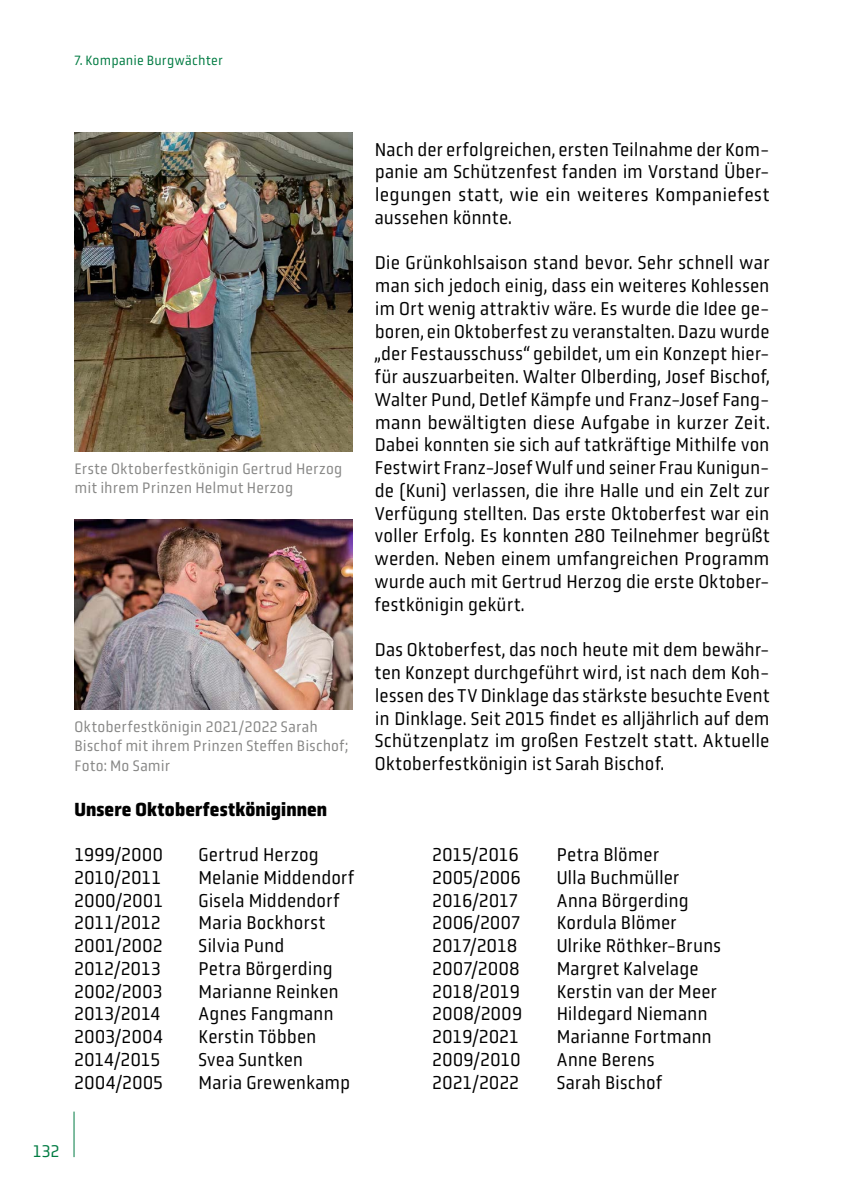
<style>
.page{position:relative;width:844px;height:1191px;background:#fff}
.page>*{position:absolute;margin:0;border:0;box-sizing:border-box;transform-origin:0 0}
.t1{font:19.25px/22.8px "Obvia Narrow";color:#000;text-align:justify}
.t2{font:700 19.25px "Obvia Narrow";letter-spacing:.005em;color:#000}
.t3{font:17.5px "Obvia Narrow";color:#007b42}
.t4{font:15.75px/19.2px "Obvia Narrow";letter-spacing:.015em;color:#878786}
.t5{font:14px "Obvia Narrow";letter-spacing:.02em;color:#007b42}
</style>
<div class="page">
<hr style="left:74px;top:1111px;width:1px;height:46px;background:#007b42">
<img style="left:74px;top:519px;width:278px;height:190px">
<img style="left:74px;top:133px;width:278px;height:318px">
<p class="t5" style="left:74px;top:52px;width:150px">7. Kompanie Burgwächter</p>
<p class="t4" style="left:74px;top:459px;width:269px">Erste Oktoberfestkönigin Gertrud Herzog mit ihrem Prinzen Helmut Herzog</p>
<p class="t4" style="left:74px;top:717px;width:275px">Oktoberfestkönigin 2021/2022 Sarah<br>Bischof mit ihrem Prinzen Steffen Bischof;<br>Foto: Mo Samir</p>
<p class="t2" style="left:74px;top:797px;width:254px">Unsere Oktoberfestköniginnen</p>
<p class="t1" style="left:74px;top:843px;width:90px">1999/2000</p>
<p class="t1" style="left:198px;top:843px;width:122px">Gertrud Herzog</p>
<p class="t1" style="left:74px;top:866px;width:88px">2010/2011</p>
<p class="t1" style="left:198px;top:866px;width:157px">Melanie Middendorf</p>
<p class="t1" style="left:74px;top:888px;width:90px">2000/2001</p>
<p class="t1" style="left:198px;top:888px;width:142px">Gisela Middendorf</p>
<p class="t1" style="left:74px;top:911px;width:88px">2011/2012</p>
<p class="t1" style="left:198px;top:911px;width:128px">Maria Bockhorst</p>
<p class="t1" style="left:74px;top:934px;width:89px">2001/2002</p>
<p class="t1" style="left:198px;top:934px;width:87px">Silvia Pund</p>
<p class="t1" style="left:74px;top:957px;width:88px">2012/2013</p>
<p class="t1" style="left:198px;top:957px;width:136px">Petra Börgerding</p>
<p class="t1" style="left:74px;top:979px;width:90px">2002/2003</p>
<p class="t1" style="left:198px;top:979px;width:142px">Marianne Reinken</p>
<p class="t1" style="left:74px;top:1002px;width:87px">2013/2014</p>
<p class="t1" style="left:198px;top:1002px;width:136px">Agnes Fangmann</p>
<p class="t1" style="left:74px;top:1025px;width:90px">2003/2004</p>
<p class="t1" style="left:198px;top:1025px;width:119px">Kerstin Többen</p>
<p class="t1" style="left:74px;top:1048px;width:87px">2014/2015</p>
<p class="t1" style="left:198px;top:1048px;width:106px">Svea Suntken</p>
<p class="t1" style="left:74px;top:1070px;width:90px">2004/2005</p>
<p class="t1" style="left:198px;top:1070px;width:153px">Maria Grewenkamp</p>
<p class="t1" style="left:375px;top:138px;width:396px">Nach der erfolgreichen, ersten Teilnahme der Kom&shy;panie am Schützenfest fanden im Vorstand Über&shy;legungen statt, wie ein weiteres Kompaniefest aussehen könnte.</p>
<p class="t1" style="left:375px;top:251px;width:396px">Die Grünkohlsaison stand bevor. Sehr schnell war man sich jedoch einig, dass ein weiteres Kohlessen im Ort wenig attraktiv wäre. Es wurde die Idee ge&shy;boren, ein Oktoberfest zu veranstalten. Dazu wurde „der Festausschuss“ gebildet, um ein Konzept hier&shy;für auszuarbeiten. Walter Olberding, Josef Bischof, Walter Pund, Detlef Kämpfe und Franz-Josef Fang&shy;mann bewältigten diese Aufgabe in kurzer Zeit.<br>Dabei konnten sie sich auf tatkräftige Mithilfe von Festwirt Franz-Josef Wulf und seiner Frau Kunigun&shy;de (Kuni) verlassen, die ihre Halle und ein Zelt zur Verfügung stellten. Das erste Oktoberfest war ein voller Erfolg. Es konnten 280 Teilnehmer begrüßt werden. Neben einem umfangreichen Programm wurde auch mit Gertrud Herzog die erste Oktober&shy;festkönigin gekürt.</p>
<p class="t1" style="left:375px;top:638px;width:396px">Das Oktoberfest, das noch heute mit dem bewähr&shy;ten Konzept durchgeführt wird, ist nach dem Koh&shy;lessen des TV Dinklage das stärkste besuchte Event in Dinklage. Seit 2015 findet es alljährlich auf dem Schützenplatz im großen Festzelt statt. Aktuelle Oktoberfestkönigin ist Sarah Bischof.</p>
<p class="t1" style="left:432px;top:843px;width:88px">2015/2016</p>
<p class="t1" style="left:556px;top:843px;width:104px">Petra Blömer</p>
<p class="t1" style="left:432px;top:866px;width:90px">2005/2006</p>
<p class="t1" style="left:556px;top:866px;width:124px">Ulla Buchmüller</p>
<p class="t1" style="left:432px;top:888px;width:87px">2016/2017</p>
<p class="t1" style="left:556px;top:888px;width:134px">Anna Börgerding</p>
<p class="t1" style="left:432px;top:911px;width:89px">2006/2007</p>
<p class="t1" style="left:556px;top:911px;width:121px">Kordula Blömer</p>
<p class="t1" style="left:432px;top:934px;width:86px">2017/2018</p>
<p class="t1" style="left:556px;top:934px;width:166px">Ulrike Röthker-Bruns</p>
<p class="t1" style="left:432px;top:957px;width:89px">2007/2008</p>
<p class="t1" style="left:556px;top:957px;width:143px">Margret Kalvelage</p>
<p class="t1" style="left:432px;top:980px;width:88px">2018/2019</p>
<p class="t1" style="left:556px;top:980px;width:161px">Kerstin van der Meer</p>
<p class="t1" style="left:432px;top:1002px;width:91px">2008/2009</p>
<p class="t1" style="left:556px;top:1002px;width:152px">Hildegard Niemann</p>
<p class="t1" style="left:432px;top:1025px;width:88px">2019/2021</p>
<p class="t1" style="left:556px;top:1025px;width:156px">Marianne Fortmann</p>
<p class="t1" style="left:432px;top:1048px;width:90px">2009/2010</p>
<p class="t1" style="left:556px;top:1048px;width:99px">Anne Berens</p>
<p class="t1" style="left:432px;top:1071px;width:88px">2021/2022</p>
<p class="t1" style="left:556px;top:1071px;width:107px">Sarah Bischof</p>
<p class="t3" style="left:33px;top:1140px;width:28px">132</p>
</div>
